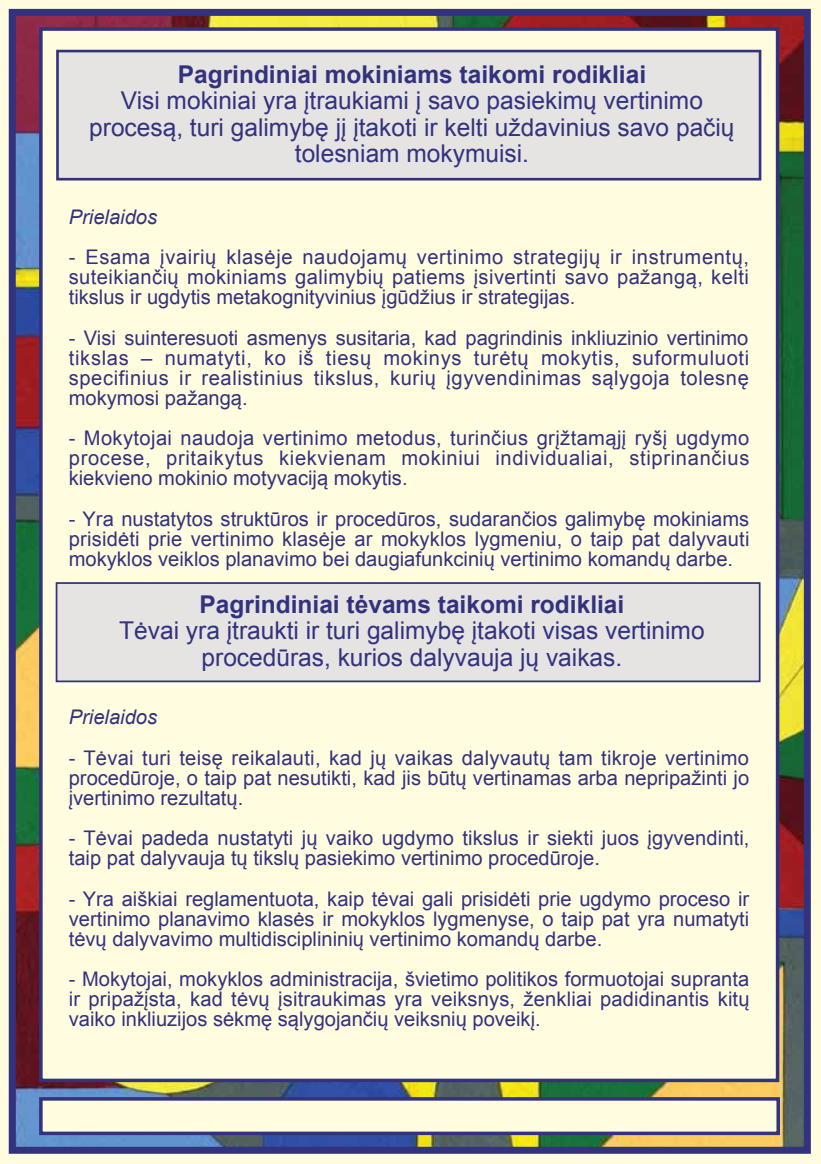
<style>
.page{position:relative;width:821px;height:1164px;background:#fff}
.page>*{position:absolute;margin:0;border:0;box-sizing:border-box;transform-origin:0 0}
.t1{font:24.5px/26.2px "Arial";color:#32327f;text-align:center}
.t2{font:700 24.5px "Arial";color:#32327f}
.t3{font:20.12px/20.1px "Arial";color:#32327f;text-align:justify}
.t4{font:italic 20.12px "Arial";color:#32327f}
</style>
<div class="page">
<img style="left:17px;top:17px;width:786px;height:1128px">
<div style="left:0;top:0;width:821px;height:12px;background:#fffcdf"></div>
<div style="left:807px;top:0;width:14px;height:1163px;background:#fffcdf"></div>
<div style="left:0;top:1150px;width:821px;height:13px;background:#fffcdf"></div>
<div style="left:0;top:0;width:12px;height:1163px;background:#fffcdf"></div>
<div style="left:9px;top:9px;width:802px;height:1144px;border:7px solid #32327f"></div>
<div style="left:39px;top:27px;width:740px;height:1054px;background:#fffcdf;border:4px solid #32327f"></div>
<div style="left:56px;top:50px;width:705px;height:130px;background:#e5e4e3;border:3px solid #32327f"></div>
<div style="left:56px;top:582px;width:705px;height:100px;background:#e5e4e3;border:2px solid #32327f"></div>
<div style="left:39px;top:1096px;width:741px;height:38px;background:#fffcdf;border:4px solid #32327f"></div>
<p class="t2" style="left:178px;top:58px;width:470px">Pagrindiniai mokiniams taikomi rodikliai</p>
<p class="t1" style="left:89px;top:88px;width:647px">Visi mokiniai yra įtraukiami į savo pasiekimų vertinimo procesą, turi galimybę jį įtakoti ir kelti uždavinius savo pačių tolesniam mokymuisi.</p>
<p class="t4" style="left:69px;top:203px;width:90px">Prielaidos</p>
<p class="t3" style="left:69px;top:247px;width:682px">- Esama įvairių klasėje naudojamų vertinimo strategijų ir instrumentų, suteikiančių mokiniams galimybių patiems įsivertinti savo pažangą, kelti tikslus ir ugdytis metakognityvinius įgūdžius ir strategijas.</p>
<p class="t3" style="left:69px;top:327px;width:682px">- Visi suinteresuoti asmenys susitaria, kad pagrindinis inkliuzinio vertinimo tikslas – numatyti, ko iš tiesų mokinys turėtų mokytis, suformuluoti specifinius ir realistinius tikslus, kurių įgyvendinimas sąlygoja tolesnę mokymosi pažangą.</p>
<p class="t3" style="left:69px;top:428px;width:682px">- Mokytojai naudoja vertinimo metodus, turinčius grįžtamąjį ryšį ugdymo procese, pritaikytus kiekvienam mokiniui individualiai, stiprinančius kiekvieno mokinio motyvaciją mokytis.</p>
<p class="t3" style="left:69px;top:509px;width:682px">- Yra nustatytos struktūros ir procedūros, sudarančios galimybę mokiniams prisidėti prie vertinimo klasėje ar mokyklos lygmeniu, o taip pat dalyvauti mokyklos veiklos planavimo bei daugiafunkcinių vertinimo komandų darbe.</p>
<p class="t2" style="left:200px;top:588px;width:426px">Pagrindiniai tėvams taikomi rodikliai</p>
<p class="t1" style="left:119px;top:617px;width:587px">Tėvai yra įtraukti ir turi galimybę įtakoti visas vertinimo procedūras, kurios dalyvauja jų vaikas.</p>
<p class="t4" style="left:69px;top:704px;width:90px">Prielaidos</p>
<p class="t3" style="left:69px;top:747px;width:682px">- Tėvai turi teisę reikalauti, kad jų vaikas dalyvautų tam tikroje vertinimo procedūroje, o taip pat nesutikti, kad jis būtų vertinamas arba nepripažinti jo įvertinimo rezultatų.</p>
<p class="t3" style="left:69px;top:828px;width:682px">- Tėvai padeda nustatyti jų vaiko ugdymo tikslus ir siekti juos įgyvendinti, taip pat dalyvauja tų tikslų pasiekimo vertinimo procedūroje.</p>
<p class="t3" style="left:69px;top:888px;width:682px">- Yra aiškiai reglamentuota, kaip tėvai gali prisidėti prie ugdymo proceso ir vertinimo planavimo klasės ir mokyklos lygmenyse, o taip pat yra numatyti tėvų dalyvavimo multidisciplininių vertinimo komandų darbe.</p>
<p class="t3" style="left:69px;top:969px;width:682px">- Mokytojai, mokyklos administracija, švietimo politikos formuotojai supranta ir pripažįsta, kad tėvų įsitraukimas yra veiksnys, ženkliai padidinantis kitų vaiko inkliuzijos sėkmę sąlygojančių veiksnių poveikį.</p>
</div>
